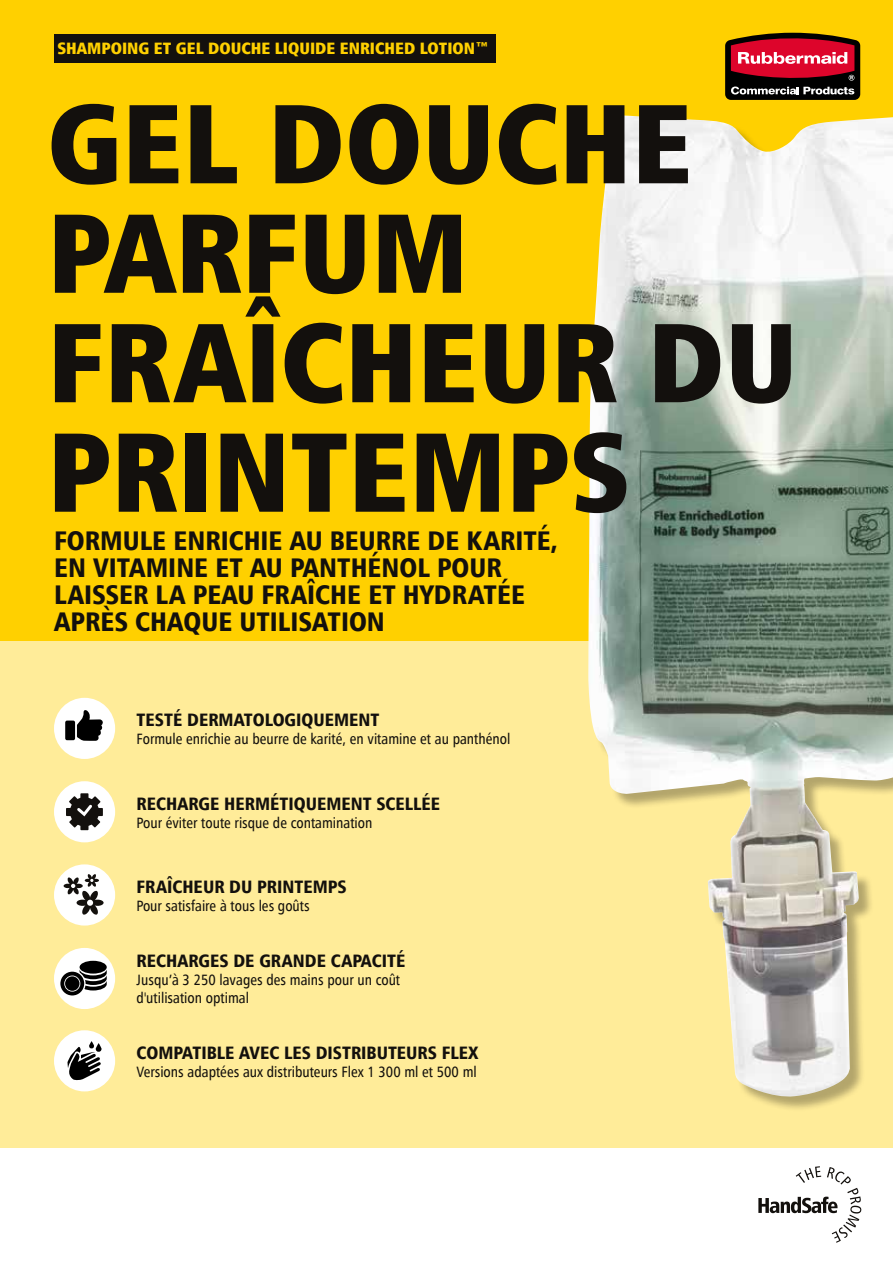
<style>
.page{position:relative;width:893px;height:1263px;background:#ffd000}
.page>*{position:absolute;margin:0;border:0;box-sizing:border-box;transform-origin:0 0}
.t1{font:900 condensed 112.5px/109.5px "Humanist 777 BT";color:#13100d}
.t2{font:900 condensed 27px/27px "Humanist 777 BT";color:#13100d}
.t3{font:900 condensed 18px "Humanist 777 BT";color:#13100d}
.t4{font:900 condensed 16.5px "Humanist 777 BT";color:#ffd000}
.t5{font:15px/18px "Humanist 777 BT Cn Rm";color:#13100d}
</style>
<div class="page">
<div style="left:0;top:1147px;width:893px;height:116px;background:#fff"></div>
<svg style="left:725px;top:33px;width:135px;height:67px;background:#842a30"></svg>
<svg style="left:758px;top:1166px;width:103px;height:77px"></svg>
<div style="left:54px;top:34px;width:441px;height:28px;background:#13100d"></div>
<div style="left:0;top:641px;width:893px;height:506px;background:#ffec99"></div>
<div style="left:54px;top:781px;width:61px;height:61px;background:#fff;border-radius:50%"></div>
<div style="left:80px;top:793px;width:8px;height:37px;background:#13100d"></div>
<div style="left:66px;top:808px;width:37px;height:8px;background:#13100d"></div>
<svg style="left:69px;top:796px;width:31px;height:31px"></svg>
<div style="left:54px;top:1030px;width:61px;height:61px;background:#fff;border-radius:50%"></div>
<svg style="left:67px;top:1041px;width:35px;height:39px"></svg>
<div style="left:54px;top:698px;width:61px;height:61px;background:#fff;border-radius:50%"></div>
<svg style="left:65px;top:710px;width:38px;height:31px"></svg>
<div style="left:54px;top:948px;width:61px;height:61px;background:#fff;border-radius:50%"></div>
<div style="left:80px;top:961px;width:27px;height:12px;background:#000;border-radius:50%"></div>
<svg style="left:80px;top:969px;width:27px;height:21px"></svg>
<svg style="left:59px;top:970px;width:27px;height:27px"></svg>
<svg style="left:60px;top:972px;width:24px;height:23px"></svg>
<svg style="left:64px;top:975px;width:16px;height:17px"></svg>
<div style="left:65px;top:976px;width:15px;height:15px;background:#000;border-radius:50%"></div>
<div style="left:54px;top:864px;width:61px;height:61px;background:#fff;border-radius:50%"></div>
<svg style="left:64px;top:874px;width:40px;height:41px"></svg>
<img style="left:588px;top:115px;width:305px;height:983px">
<p class="t4" style="left:58px;top:37px;width:433px">SHAMPOING ET GEL DOUCHE LIQUIDE ENRICHED LOTION™</p>
<h1 class="t1" style="left:48px;top:86px;width:752px">GEL DOUCHE<br>PARFUM<br>FRAÎCHEUR DU<br>PRINTEMPS</h1>
<h2 class="t2" style="left:54px;top:527px;width:505px">FORMULE ENRICHIE AU BEURRE DE KARITÉ,<br>EN VITAMINE ET AU PANTHÉNOL POUR<br>LAISSER LA PEAU FRAÎCHE ET HYDRATÉE<br>APRÈS CHAQUE UTILISATION</h2>
<p class="t3" style="left:137px;top:708px;width:244px">TESTÉ DERMATOLOGIQUEMENT</p>
<p class="t5" style="left:137px;top:729px;width:375px">Formule enrichie au beurre de karité, en vitamine et au panthénol</p>
<p class="t3" style="left:137px;top:792px;width:305px">RECHARGE HERMÉTIQUEMENT SCELLÉE</p>
<p class="t5" style="left:137px;top:813px;width:237px">Pour éviter toute risque de contamination</p>
<p class="t3" style="left:136px;top:875px;width:212px">FRAÎCHEUR DU PRINTEMPS</p>
<p class="t5" style="left:136px;top:896px;width:175px">Pour satisfaire à tous les goûts</p>
<p class="t3" style="left:137px;top:949px;width:270px">RECHARGES DE GRANDE CAPACITÉ</p>
<p class="t5" style="left:137px;top:970px;width:265px">Jusqu’à 3 250 lavages des mains pour un coût d'utilisation optimal</p>
<p class="t3" style="left:137px;top:1041px;width:343px">COMPATIBLE AVEC LES DISTRIBUTEURS FLEX</p>
<p class="t5" style="left:137px;top:1062px;width:342px">Versions adaptées aux distributeurs Flex 1 300 ml et 500 ml</p>
</div>
